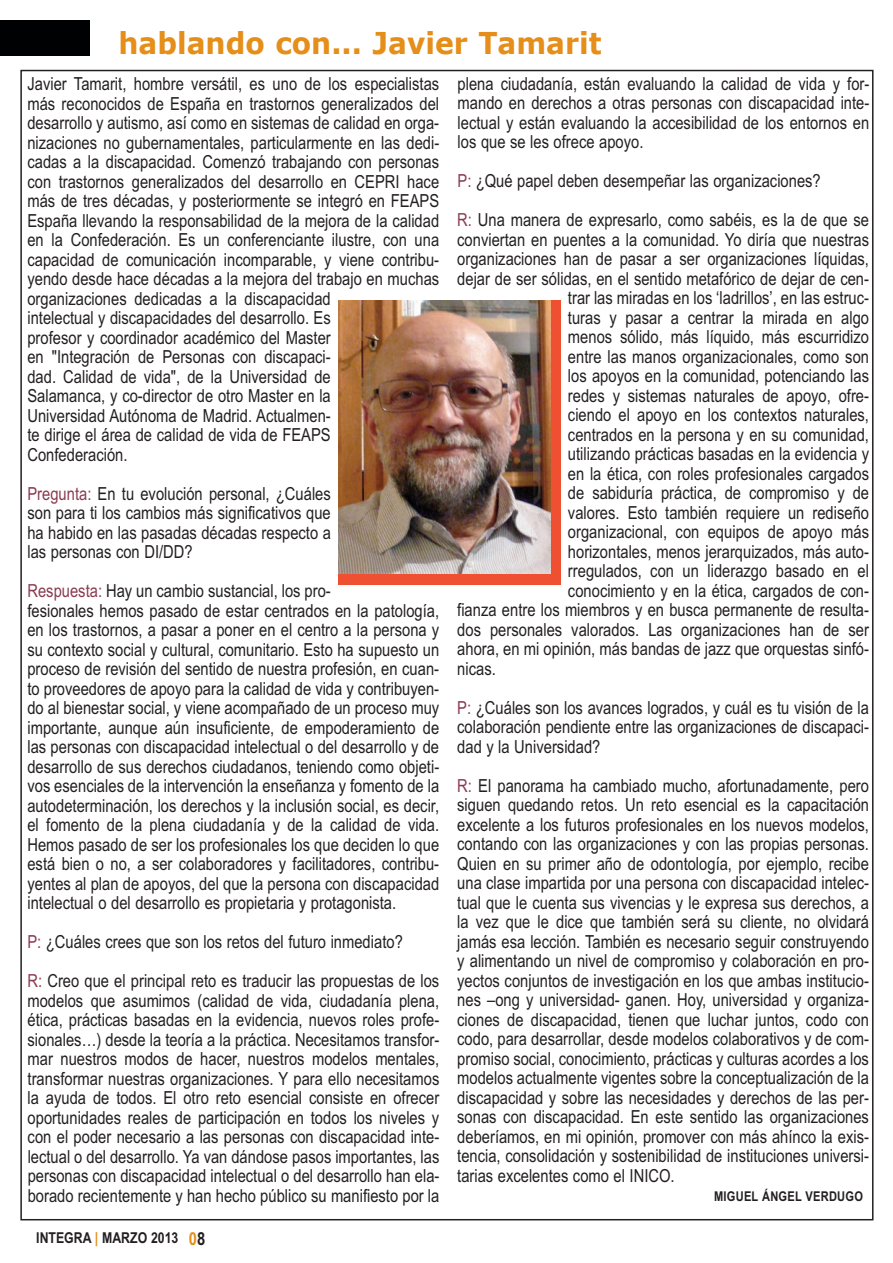
<style>
.page{position:relative;width:893px;height:1263px;background:#fff}
.page>*{position:absolute;margin:0;border:0;box-sizing:border-box;transform-origin:0 0}
.t1{font:700 30px "Verdana";color:#e58e19;scale:.94 1}
.t2{font:18px/19.5px "Arial Narrow";color:#231f20;text-align:justify}
.t3{font:700 15px "Arial Narrow";color:#231f20}
.t4{font:700 13.5px "Arial Narrow";letter-spacing:.02em;color:#231f20}
.s1{color:#8a3c50}
.s2{color:#e58e19}
.s3{font-size:18px;color:#e58e19}
.s4{font-size:18px}
</style>
<div class="page">
<div style="left:0;top:20px;width:90px;height:36px;background:#000102"></div>
<div style="left:338px;top:301px;width:223px;height:284px;background:#ef5032"></div>
<img style="left:338px;top:301px;width:213px;height:273px">
<h1 class="t1" style="left:119px;top:24px;width:515px">hablando con... Javier Tamarit</h1>
<p class="t2" style="left:27px;top:74px;width:413px;text-align:left">Javier Tamarit, hombre versátil, es uno de los especialistas más reconocidos de España en trastornos generalizados del desarrollo y autismo, así como en sistemas de calidad en orga&shy;nizaciones no gubernamentales, particularmente en las dedi&shy;cadas a la discapacidad. Comenzó trabajando con personas con trastornos generalizados del desarrollo en CEPRI hace más de tres décadas, y posteriormente se integró en FEAPS España llevando la responsabilidad de la mejora de la calidad en la Confederación. Es un conferenciante ilustre, con una capacidad de comunicación incomparable, y viene contribu&shy;yendo desde hace décadas a la mejora del trabajo en muchas organizaciones dedicadas a la discapacidad<br>intelectual y discapacidades del desarrollo. Es<br>profesor y coordinador académico del Master<br>en "Integración de Personas con discapaci-<br>dad. Calidad de vida", de la Universidad de<br>Salamanca, y co-director de otro Master en la<br>Universidad Autónoma de Madrid. Actualmen-<br>te dirige el área de calidad de vida de FEAPS<br>Confederación.</p>
<p class="t2" style="left:27px;top:484px;width:305px"><span class="s1">Pregunta:</span> En tu evolución personal, ¿Cuáles son para ti los cambios más significativos que ha habido en las pasadas décadas respecto a las personas con DI/DD?</p>
<p class="t2" style="left:27px;top:581px;width:413px;text-align:left"><span class="s1">Respuesta:</span> Hay un cambio sustancial, los pro-<br>fesionales hemos pasado de estar centrados en la patología, en los trastornos, a pasar a poner en el centro a la persona y su contexto social y cultural, comunitario. Esto ha supuesto un proceso de revisión del sentido de nuestra profesión, en cuan&shy;to proveedores de apoyo para la calidad de vida y contribuyen&shy;do al bienestar social, y viene acompañado de un proceso muy importante, aunque aún insuficiente, de empoderamiento de las personas con discapacidad intelectual o del desarrollo y de desarrollo de sus derechos ciudadanos, teniendo como objeti&shy;vos esenciales de la intervención la enseñanza y fomento de la autodeterminación, los derechos y la inclusión social, es decir, el fomento de la plena ciudadanía y de la calidad de vida.<br>Hemos pasado de ser los profesionales los que deciden lo que está bien o no, a ser colaboradores y facilitadores, contribu&shy;yentes al plan de apoyos, del que la persona con discapacidad intelectual o del desarrollo es propietaria y protagonista.</p>
<p class="t2" style="left:27px;top:922px;width:413px;line-height:39px"><span class="s1">P:</span> ¿Cuáles crees que son los retos del futuro inmediato?<br><span class="s1">R:</span> Creo que el principal reto es traducir las propuestas de los</p>
<p class="t2" style="left:27px;top:990px;width:413px">modelos que asumimos (calidad de vida, ciudadanía plena, ética, prácticas basadas en la evidencia, nuevos roles profe&shy;sionales…) desde la teoría a la práctica. Necesitamos transfor&shy;mar nuestros modos de hacer, nuestros modelos mentales, transformar nuestras organizaciones. Y para ello necesitamos la ayuda de todos. El otro reto esencial consiste en ofrecer oportunidades reales de participación en todos los niveles y con el poder necesario a las personas con discapacidad inte&shy;lectual o del desarrollo. Ya van dándose pasos importantes, las personas con discapacidad intelectual o del desarrollo han ela&shy;borado recientemente y han hecho público su manifiesto por la</p>
<p class="t2" style="left:458px;top:74px;width:413px">plena ciudadanía, están evaluando la calidad de vida y for&shy;mando en derechos a otras personas con discapacidad inte&shy;lectual y están evaluando la accesibilidad de los entornos en los que se les ofrece apoyo.</p>
<p class="t2" style="left:457px;top:162px;width:413px;line-height:39px"><span class="s1">P:</span> ¿Qué papel deben desempeñar las organizaciones?<br><span class="s1">R:</span> Una manera de expresarlo, como sabéis, es la de que se</p>
<p class="t2" style="left:457px;top:230px;width:413px">conviertan en puentes a la comunidad. Yo diría que nuestras</p>
<p class="t2" style="left:457px;top:249px;width:413px">organizaciones han de pasar a ser organizaciones líquidas,</p>
<p class="t2" style="left:457px;top:269px;width:413px">dejar de ser sólidas, en el sentido metafórico de dejar de cen-</p>
<p class="t2" style="left:568px;top:288px;width:303px">trar las miradas en los ‘ladrillos’, en las estruc-</p>
<p class="t2" style="left:568px;top:308px;width:303px">turas y pasar a centrar la mirada en algo</p>
<p class="t2" style="left:568px;top:327px;width:303px">menos sólido, más líquido, más escurridizo</p>
<p class="t2" style="left:568px;top:347px;width:303px">entre las manos organizacionales, como son</p>
<p class="t2" style="left:568px;top:366px;width:303px">los apoyos en la comunidad, potenciando las</p>
<p class="t2" style="left:568px;top:386px;width:303px">redes y sistemas naturales de apoyo, ofre-</p>
<p class="t2" style="left:568px;top:405px;width:303px">ciendo el apoyo en los contextos naturales,</p>
<p class="t2" style="left:568px;top:425px;width:303px">centrados en la persona y en su comunidad,</p>
<p class="t2" style="left:568px;top:444px;width:303px">utilizando prácticas basadas en la evidencia y</p>
<p class="t2" style="left:568px;top:464px;width:303px">en la ética, con roles profesionales cargados</p>
<p class="t2" style="left:568px;top:483px;width:303px">de sabiduría práctica, de compromiso y de</p>
<p class="t2" style="left:568px;top:503px;width:303px">valores. Esto también requiere un rediseño</p>
<p class="t2" style="left:568px;top:522px;width:303px">organizacional, con equipos de apoyo más</p>
<p class="t2" style="left:568px;top:542px;width:303px">horizontales, menos jerarquizados, más auto-</p>
<p class="t2" style="left:568px;top:561px;width:303px">rregulados, con un liderazgo basado en el</p>
<p class="t2" style="left:568px;top:581px;width:303px">conocimiento y en la ética, cargados de con-</p>
<p class="t2" style="left:457px;top:600px;width:413px">fianza entre los miembros y en busca permanente de resulta-</p>
<p class="t2" style="left:457px;top:620px;width:413px">dos personales valorados. Las organizaciones han de ser</p>
<p class="t2" style="left:457px;top:639px;width:413px">ahora, en mi opinión, más bandas de jazz que orquestas sinfó-</p>
<p class="t2" style="left:457px;top:659px;width:40px">nicas.</p>
<p class="t2" style="left:457px;top:698px;width:413px"><span class="s1">P:</span> ¿Cuáles son los avances logrados, y cuál es tu visión de la colaboración pendiente entre las organizaciones de discapaci&shy;dad y la Universidad?</p>
<p class="t2" style="left:457px;top:776px;width:413px"><span class="s1">R:</span> El panorama ha cambiado mucho, afortunadamente, pero siguen quedando retos. Un reto esencial es la capacitación excelente a los futuros profesionales en los nuevos modelos, contando con las organizaciones y con las propias personas.<br>Quien en su primer año de odontología, por ejemplo, recibe una clase impartida por una persona con discapacidad intelec&shy;tual que le cuenta sus vivencias y le expresa sus derechos, a la vez que le dice que también será su cliente, no olvidará jamás esa lección. También es necesario seguir construyendo y alimentando un nivel de compromiso y colaboración en pro&shy;yectos conjuntos de investigación en los que ambas institucio&shy;nes –ong y universidad- ganen. Hoy, universidad y organiza&shy;ciones de discapacidad, tienen que luchar juntos, codo con codo, para desarrollar, desde modelos colaborativos y de com&shy;promiso social, conocimiento, prácticas y culturas acordes a los modelos actualmente vigentes sobre la conceptualización de la discapacidad y sobre las necesidades y derechos de las per&shy;sonas con discapacidad. En este sentido las organizaciones deberíamos, en mi opinión, promover con más ahínco la exis&shy;tencia, consolidación y sostenibilidad de instituciones universi&shy;tarias excelentes como el INICO.</p>
<p class="t4" style="left:714px;top:1188px;width:150px">MIGUEL ÁNGEL VERDUGO</p>
<p class="t3" style="left:36px;top:1229px;width:171px">INTEGRA <span class="s2">|</span> MARZO 2013 <span class="s3">0</span><span class="s4">8</span></p>
</div>
